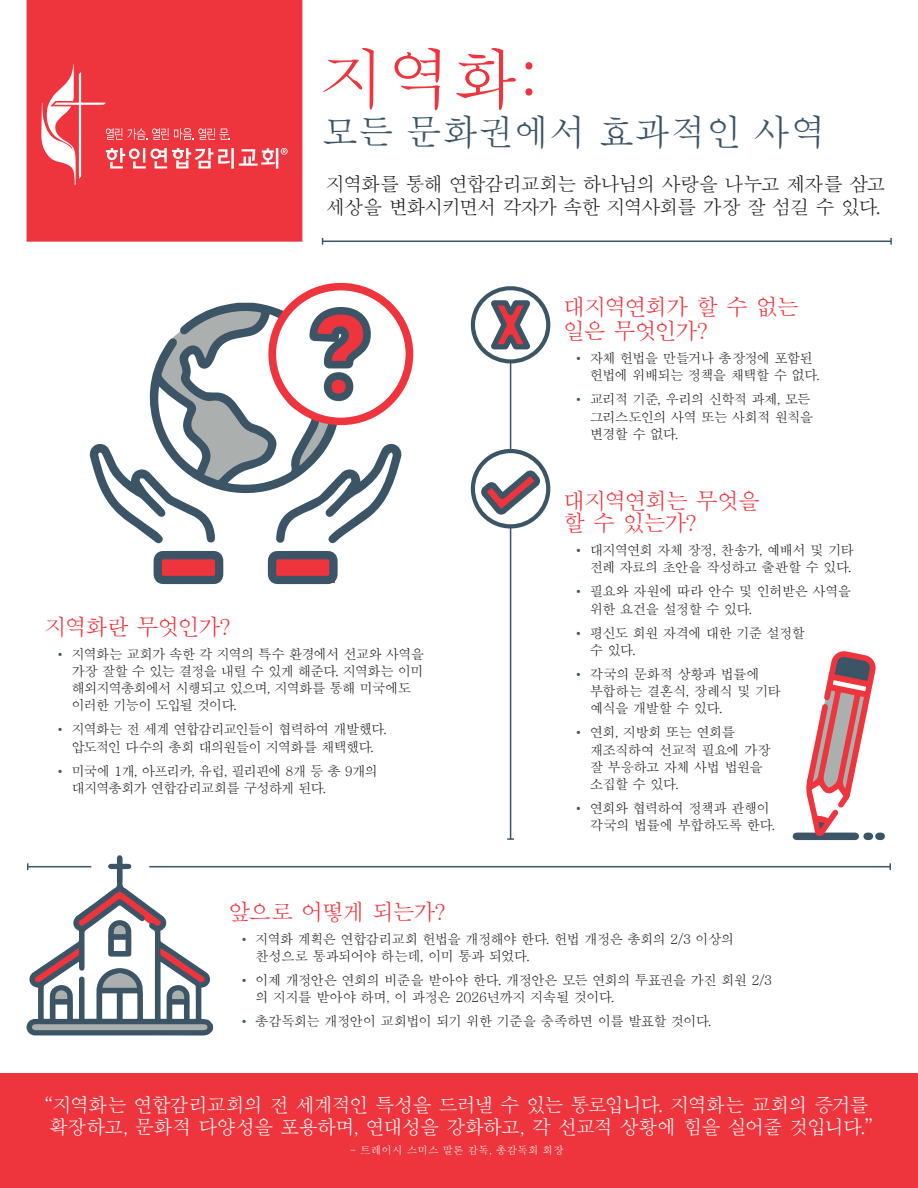
<style>
.page{position:relative;width:918px;height:1188px;background:#fff}
.page>*{position:absolute;margin:0;border:0;box-sizing:border-box;transform-origin:0 0}
.t1{font:66px "Batang";color:#ee343d}
.Header2{font:36px "Batang";color:#3b5566}
.SubHead{font:22.5px/24px "Batang";letter-spacing:-.08em;color:#ee343d}
.quote{font:19.5px/22.5px "Batang";letter-spacing:-.075em;color:#fff}
.Header_sub{font:19.35px/22.5px "Batang";letter-spacing:-.075em;color:#231f20}
.t2{font:13.5px/17.2px "Batang";letter-spacing:-.065em;color:#231f20}
.author{font:10.5px "Batang";letter-spacing:.02em;color:#fff}
.s1{font-size:12.75px;color:#3b5566}
</style>
<div class="page">
<div style="left:796px;top:833px;width:59px;height:7px;background:#3b5566"></div>
<div style="left:27px;top:0;width:275px;height:242px;background:#ee343d"></div>
<div style="left:0;top:1073px;width:918px;height:115px;background:#ee343d"></div>
<hr style="left:510px;top:318px;width:1px;height:521px;background:#3b5566">
<svg style="left:507px;top:838px;width:7px;height:2px"></svg>
<hr style="left:323px;top:241px;width:568px;height:1px;background:#3b5566">
<svg style="left:890px;top:238px;width:2px;height:7px"></svg>
<svg style="left:154px;top:551px;width:69px;height:33px;background:#854d5a"></svg>
<svg style="left:268px;top:551px;width:70px;height:33px;background:#864e5c"></svg>
<svg style="left:89px;top:283px;width:324px;height:261px"></svg>
<svg style="left:471px;top:286px;width:79px;height:77px"></svg>
<svg style="left:471px;top:449px;width:79px;height:80px"></svg>
<svg style="left:805px;top:651px;width:76px;height:189px"></svg>
<hr style="left:149px;top:866px;width:741px;height:1px;background:#3b5566">
<svg style="left:27px;top:855px;width:187px;height:181px"></svg>
<svg style="left:41px;top:64px;width:247px;height:121px;background:#ef4b53"></svg>
<p class="t1" style="left:320px;top:46px;width:221px">지역화:</p>
<p class="Header2" style="left:322px;top:114px;width:505px">모든 문화권에서 효과적인 사역</p>
<p class="Header_sub" style="left:326px;top:173px;width:561px">지역화를 통해 연합감리교회는 하나님의 사랑을 나누고 제자를 삼고 세상을 변화시키면서 각자가 속한 지역사회를 가장 잘 섬길 수 있다.</p>
<p class="SubHead" style="left:44px;top:615px;width:188px">지역화란 무엇인가?</p>
<p class="t2" style="left:71px;top:645px;width:354px;text-indent:-14px"><span class="s1">•</span> 지역화는 교회가 속한 각 지역의 특수 환경에서 선교와 사역을 가장 잘할 수 있는 결정을 내릴 수 있게 해준다. 지역화는 이미 해외지역총회에서 시행되고 있으며, 지역화를 통해 미국에도 이러한 기능이 도입될 것이다.</p>
<p class="t2" style="left:58px;top:721px;width:331px;text-align:center"><span class="s1">•</span> 지역화는 전 세계 연합감리교인들이 협력하여 개발했다. 압도적인 다수의 총회 대의원들이 지역화를 채택했다.</p>
<p class="t2" style="left:71px;top:762px;width:308px;text-indent:-14px"><span class="s1">•</span> 미국에 1개, 아프리카, 유럽, 필리핀에 8개 등 총 9개의 대지역총회가 연합감리교회를 구성하게 된다.</p>
<p class="SubHead" style="left:563px;top:295px;width:238px">대지역연회가 할 수 없는 일은 무엇인가?</p>
<p class="t2" style="left:590px;top:350px;width:232px;text-indent:-14px"><span class="s1">•</span> 자체 헌법을 만들거나 총장정에 포함된 헌법에 위배되는 정책을 채택할 수 없다.</p>
<p class="t2" style="left:590px;top:391px;width:225px;text-indent:-14px"><span class="s1">•</span> 교리적 기준, 우리의 신학적 과제, 모든 그리스도인의 사역 또는 사회적 원칙을 변경할 수 없다.</p>
<p class="SubHead" style="left:563px;top:489px;width:199px;line-height:22.5px">대지역연회는 무엇을 할 수 있는가?</p>
<p class="t2" style="left:576px;top:542px;width:279px;text-align:right"><span class="s1">•</span> 대지역연회 자체 장정, 찬송가, 예배서 및 기타 전례 자료의 초안을 작성하고 출판할 수 있다.</p>
<p class="t2" style="left:590px;top:583px;width:263px;text-indent:-14px"><span class="s1">•</span> 필요와 자원에 따라 안수 및 인허받은 사역을 위한 요건을 설정할 수 있다.</p>
<p class="t2" style="left:590px;top:624px;width:217px;text-indent:-14px"><span class="s1">•</span> 평신도 회원 자격에 대한 기준 설정할 수 있다.</p>
<p class="t2" style="left:590px;top:665px;width:193px;text-indent:-14px"><span class="s1">•</span> 각국의 문화적 상황과 법률에 부합하는 결혼식, 장례식 및 기타 예식을 개발할 수 있다.</p>
<p class="t2" style="left:590px;top:724px;width:183px;text-indent:-14px"><span class="s1">•</span> 연회, 지방회 또는 연회를 재조직하여 선교적 필요에 가장 잘 부응하고 자체 사법 법원을 소집할 수 있다.</p>
<p class="t2" style="left:590px;top:800px;width:187px;text-indent:-14px"><span class="s1">•</span> 연회와 협력하여 정책과 관행이 각국의 법률에 부합하도록 한다.</p>
<p class="SubHead" style="left:228px;top:900px;width:219px">앞으로 어떻게 되는가?</p>
<p class="t2" style="left:255px;top:931px;width:481px;text-indent:-14px"><span class="s1">•</span> 지역화 계획은 연합감리교회 헌법을 개정해야 한다. 헌법 개정은 총회의 2/3 이상의 찬성으로 통과되어야 하는데, 이미 통과 되었다.</p>
<p class="t2" style="left:255px;top:972px;width:519px;text-indent:-14px"><span class="s1">•</span> 이제 개정안은 연회의 비준을 받아야 한다. 개정안은 모든 연회의 투표권을 가진 회원 2/3 의 지지를 받아야 하며, 이 과정은 2026년까지 지속될 것이다.</p>
<p class="t2" style="left:242px;top:1013px;width:472px"><span class="s1">•</span> 총감독회는 개정안이 교회법이 되기 위한 기준을 충족하면 이를 발표할 것이다.</p>
<p class="quote" style="left:44px;top:1094px;width:831px">“지역화는 연합감리교회의 전 세계적인 특성을 드러낼 수 있는 통로입니다. 지역화는 교회의 증거를 확장하고, 문화적 다양성을 포용하며, 연대성을 강화하고, 각 선교적 상황에 힘을 실어줄 것입니다.”</p>
<p class="author" style="left:350px;top:1145px;width:216px">- 트레이시 스미스 말론 감독, 총감독회 회장</p>
</div>
